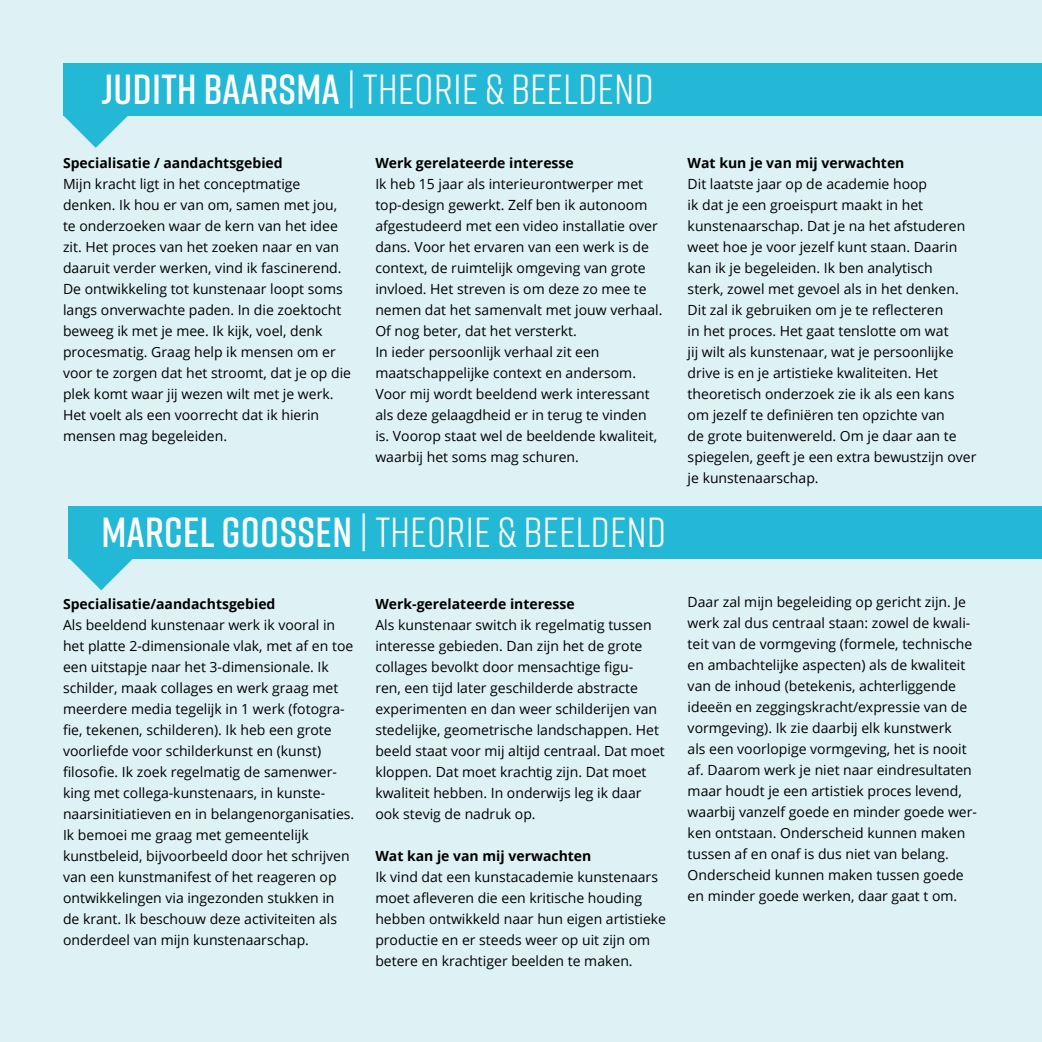
<style>
.page{position:relative;width:1042px;height:1042px;background:#def2f6}
.page>*{position:absolute;margin:0;border:0;box-sizing:border-box;transform-origin:0 0}
.t1{font:42px "Rift";letter-spacing:.01em;color:#fff}
.t2{font:14px/21px "Open Sans";color:#000}
.t3{font:700 14px "Open Sans";color:#000}
.s1{font-weight:600}
</style>
<div class="page">
<div style="left:63px;top:63px;width:979px;height:52px;background:#23b9d6"></div>
<svg style="left:63px;top:115px;width:65px;height:33px"></svg>
<div style="left:68px;top:507px;width:974px;height:52px;background:#23b9d6"></div>
<svg style="left:70px;top:559px;width:63px;height:31px"></svg>
<h1 class="t1" style="left:101px;top:59px;width:554px"><span class="s1">JUDITH BAARSMA</span> | THEORIE &amp; BEELDEND</h1>
<p class="t3" style="left:63px;top:153px;width:221px">Specialisatie / aandachtsgebied</p>
<p class="t2" style="left:63px;top:173px;width:290px">Mijn kracht ligt in het conceptmatige denken. Ik hou er van om, samen met jou, te onderzoeken waar de kern van het idee zit. Het proces van het zoeken naar en van daaruit verder werken, vind ik fascinerend.<br>De ontwikkeling tot kunstenaar loopt soms langs onverwachte paden. In die zoektocht beweeg ik met je mee. Ik kijk, voel, denk procesmatig. Graag help ik mensen om er voor te zorgen dat het stroomt, dat je op die plek komt waar jij wezen wilt met je werk.<br>Het voelt als een voorrecht dat ik hierin mensen mag begeleiden.</p>
<p class="t3" style="left:375px;top:153px;width:200px">Werk gerelateerde interesse</p>
<p class="t2" style="left:375px;top:173px;width:288px">Ik heb 15 jaar als interieurontwerper met top-design gewerkt. Zelf ben ik autonoom afgestudeerd met een video installatie over dans. Voor het ervaren van een werk is de context, de ruimtelijk omgeving van grote invloed. Het streven is om deze zo mee te nemen dat het samenvalt met jouw verhaal.<br>Of nog beter, dat het versterkt.<br>In ieder persoonlijk verhaal zit een maatschappelijke context en andersom.<br>Voor mij wordt beeldend werk interessant als deze gelaagdheid er in terug te vinden is. Voorop staat wel de beeldende kwaliteit, waarbij het soms mag schuren.</p>
<h1 class="t1" style="left:101px;top:503px;width:566px"><span class="s1">MARCEL GOOSSEN</span> | THEORIE &amp; BEELDEND</h1>
<p class="t3" style="left:63px;top:594px;width:214px">Specialisatie/aandachtsgebied</p>
<p class="t2" style="left:63px;top:614px;width:293px">Als beeldend kunstenaar werk ik vooral in het platte 2-dimensionale vlak, met af en toe een uitstapje naar het 3-dimensionale. Ik schilder, maak collages en werk graag met meerdere media tegelijk in 1 werk (fotogra&shy;fie, tekenen, schilderen). Ik heb een grote voorliefde voor schilderkunst en (kunst) filosofie. Ik zoek regelmatig de samenwer&shy;king met collega-kunstenaars, in kunste&shy;naarsinitiatieven en in belangenorganisaties.<br>Ik bemoei me graag met gemeentelijk kunstbeleid, bijvoorbeeld door het schrijven van een kunstmanifest of het reageren op ontwikkelingen via ingezonden stukken in de krant. Ik beschouw deze activiteiten als onderdeel van mijn kunstenaarschap.</p>
<p class="t3" style="left:375px;top:594px;width:201px">Werk-gerelateerde interesse</p>
<p class="t2" style="left:375px;top:614px;width:291px">Als kunstenaar switch ik regelmatig tussen interesse gebieden. Dan zijn het de grote collages bevolkt door mensachtige figu-<br>ren, een tijd later geschilderde abstracte experimenten en dan weer schilderijen van stedelijke, geometrische landschappen. Het beeld staat voor mij altijd centraal. Dat moet kloppen. Dat moet krachtig zijn. Dat moet kwaliteit hebben. In onderwijs leg ik daar ook stevig de nadruk op.</p>
<p class="t3" style="left:375px;top:846px;width:218px">Wat kan je van mij verwachten</p>
<p class="t2" style="left:375px;top:866px;width:292px">Ik vind dat een kunstacademie kunstenaars moet afleveren die een kritische houding hebben ontwikkeld naar hun eigen artistieke productie en er steeds weer op uit zijn om betere en krachtiger beelden te maken.</p>
<p class="t3" style="left:687px;top:153px;width:218px">Wat kun je van mij verwachten</p>
<p class="t2" style="left:687px;top:173px;width:290px">Dit laatste jaar op de academie hoop<br>ik dat je een groeispurt maakt in het kunstenaarschap. Dat je na het afstuderen weet hoe je voor jezelf kunt staan. Daarin kan ik je begeleiden. Ik ben analytisch<br>sterk, zowel met gevoel als in het denken.<br>Dit zal ik gebruiken om je te reflecteren<br>in het proces. Het gaat tenslotte om wat<br>jij wilt als kunstenaar, wat je persoonlijke drive is en je artistieke kwaliteiten. Het theoretisch onderzoek zie ik als een kans om jezelf te definiëren ten opzichte van<br>de grote buitenwereld. Om je daar aan te spiegelen, geeft je een extra bewustzijn over je kunstenaarschap.</p>
<p class="t2" style="left:687px;top:591px;width:291px">Daar zal mijn begeleiding op gericht zijn. Je werk zal dus centraal staan: zowel de kwali&shy;teit van de vormgeving (formele, technische en ambachtelijke aspecten) als de kwaliteit van de inhoud (betekenis, achterliggende ideeën en zeggingskracht/expressie van de vormgeving). Ik zie daarbij elk kunstwerk<br>als een voorlopige vormgeving, het is nooit af. Daarom werk je niet naar eindresultaten maar houdt je een artistiek proces levend, waarbij vanzelf goede en minder goede wer&shy;ken ontstaan. Onderscheid kunnen maken tussen af en onaf is dus niet van belang.<br>Onderscheid kunnen maken tussen goede en minder goede werken, daar gaat t om.</p>
</div>
